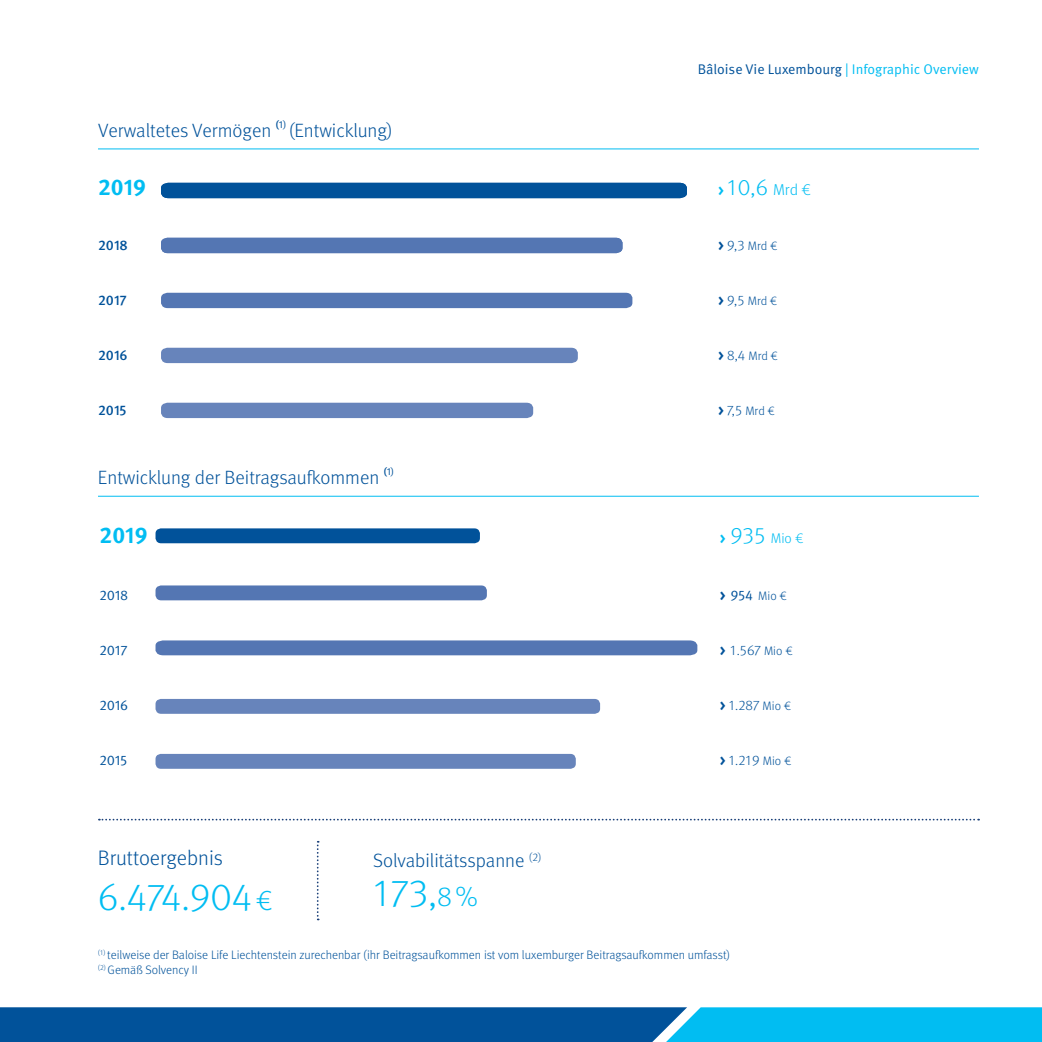
<style>
.page{position:relative;width:1042px;height:1042px;background:#fff}
.page>*{position:absolute;margin:0;border:0;box-sizing:border-box;transform-origin:0 0}
.t1{font:300 38.5px "Meta Pro";color:#01bdf2}
.t2{font:300 22.75px "Meta Pro";color:#01bdf2}
.t3{font:700 22.75px "Meta Pro";color:#01bdf2}
.t4{font:300 21px "Meta Pro";color:#01529a}
.t5{font:300 19.25px "Meta Pro";color:#01529a}
.t6{font:14px "Meta Pro Norm";color:#01529a}
.t7{font:300 14px "Meta Pro";color:#01529a}
.t8{font:500 14px "Meta Pro";color:#01529a}
.t9{font:300 14px "Meta Pro";color:#01bdf2}
.t10{font:300 12.25px "Meta Pro";color:#01529a}
.t11{font:10.15px "Meta Pro Norm";color:#01529a}
.s1{color:#01bdf2}
.s2{font-family:"Meta Pro";font-weight:500}
.s3{font-weight:700;font-size:14px}
.s4{font-size:15.75px}
.s5{font-size:14px}
.s6{font-weight:700}
.s7{font-size:22.75px}
.s8{font-family:"Meta Pro Norm";font-weight:400;font-size:14px}
.s9{font-size:12.25px}
.s10{font-size:28px}
</style>
<div class="page">
<svg style="left:99px;top:819px;width:880px;height:1px"></svg>
<svg style="left:317px;top:841px;width:2px;height:79px"></svg>
<hr style="left:98px;top:496px;width:881px;height:1px;background:#01bdf2">
<div style="left:155px;top:528px;width:325px;height:15px;background:#01529a;border-radius:5px"></div>
<div style="left:155px;top:585px;width:332px;height:15px;background:#5476b3;border-radius:5px"></div>
<svg style="left:155px;top:640px;width:542px;height:15px;background:#597ab5"></svg>
<div style="left:155px;top:699px;width:445px;height:15px;background:#6784bb;border-radius:5px"></div>
<div style="left:155px;top:754px;width:421px;height:15px;background:#6784bb;border-radius:5px"></div>
<hr style="left:98px;top:148px;width:881px;height:1px;background:#01bdf2">
<div style="left:161px;top:183px;width:526px;height:15px;background:#01529a"></div>
<div style="left:161px;top:238px;width:461px;height:15px;background:#5476b3"></div>
<div style="left:161px;top:293px;width:471px;height:15px;background:#5476b3"></div>
<div style="left:161px;top:348px;width:417px;height:15px;background:#6784bb"></div>
<div style="left:161px;top:403px;width:372px;height:15px;background:#6784bb"></div>
<svg style="left:0;top:1007px;width:1042px;height:35px;background:#067aba"></svg>
<p class="t6" style="left:698px;top:58px;width:283px">Bâloise Vie Luxembourg <span class="s1">| Infographic Overview</span></p>
<p class="t5" style="left:98px;top:117px;width:175px">Verwaltetes Vermögen</p>
<p class="t11" style="left:276px;top:117px;width:12px"><span class="s2">(</span>1)</p>
<p class="t5" style="left:289px;top:117px;width:106px">(Entwicklung)</p>
<p class="t3" style="left:98px;top:169px;width:50px">2019</p>
<p class="t2" style="left:718px;top:170px;width:94px"><span class="s3">&gt;</span> 10,6 <span class="s4">Mrd €</span></p>
<p class="t8" style="left:98px;top:234px;width:31px">2018</p>
<p class="t10" style="left:718px;top:237px;width:61px"><span class="s3">&gt;</span> <span class="s5">9,3</span> Mrd €</p>
<p class="t8" style="left:98px;top:289px;width:30px">2017</p>
<p class="t10" style="left:718px;top:291px;width:61px"><span class="s3">&gt;</span> <span class="s5">9,5</span> Mrd €</p>
<p class="t8" style="left:98px;top:344px;width:31px">2016</p>
<p class="t10" style="left:718px;top:346px;width:61px"><span class="s3">&gt;</span> <span class="s5">8,4</span> Mrd €</p>
<p class="t8" style="left:98px;top:399px;width:30px">2015</p>
<p class="t10" style="left:718px;top:401px;width:58px"><span class="s3">&gt;</span> <span class="s5">7,5</span> Mrd €</p>
<p class="t5" style="left:98px;top:464px;width:283px">Entwicklung der Beitragsaufkommen</p>
<p class="t11" style="left:384px;top:464px;width:12px"><span class="s2">(</span>1)</p>
<p class="t3" style="left:99px;top:517px;width:50px">2019</p>
<p class="t9" style="left:720px;top:528px;width:85px"><span class="s6">&gt;</span> <span class="s7">935</span> Mio €</p>
<p class="t6" style="left:99px;top:585px;width:30px">2018</p>
<p class="t10" style="left:720px;top:587px;width:69px"><span class="s3">&gt;</span> <span class="s8">954</span> Mio €</p>
<p class="t6" style="left:99px;top:640px;width:30px">2017</p>
<p class="t7" style="left:720px;top:640px;width:74px"><span class="s6">&gt;</span> 1.567 <span class="s9">Mio €</span></p>
<p class="t6" style="left:99px;top:695px;width:30px">2016</p>
<p class="t7" style="left:720px;top:695px;width:73px"><span class="s6">&gt;</span> 1.287 <span class="s9">Mio €</span></p>
<p class="t6" style="left:99px;top:750px;width:29px">2015</p>
<p class="t7" style="left:720px;top:750px;width:73px"><span class="s6">&gt;</span> 1.219 <span class="s9">Mio €</span></p>
<p class="t4" style="left:98px;top:843px;width:127px">Bruttoergebnis</p>
<p class="t5" style="left:373px;top:846px;width:170px">Solvabilitätsspanne <sup>(2)</sup></p>
<p class="t1" style="left:98px;top:868px;width:176px">6.474.904<span class="s10">€</span></p>
<p class="t1" style="left:373px;top:864px;width:106px">173,<span class="s10">8%</span></p>
<p class="t10" style="left:98px;top:946px;width:634px"><sup>(1)</sup> teilweise der Baloise Life Liechtenstein zurechenbar (ihr Beitragsaufkommen ist vom luxemburger Beitragsaufkommen umfasst)</p>
<p class="t10" style="left:98px;top:960px;width:101px"><sup>(2)</sup> Gemäß Solvency II</p>
</div>
